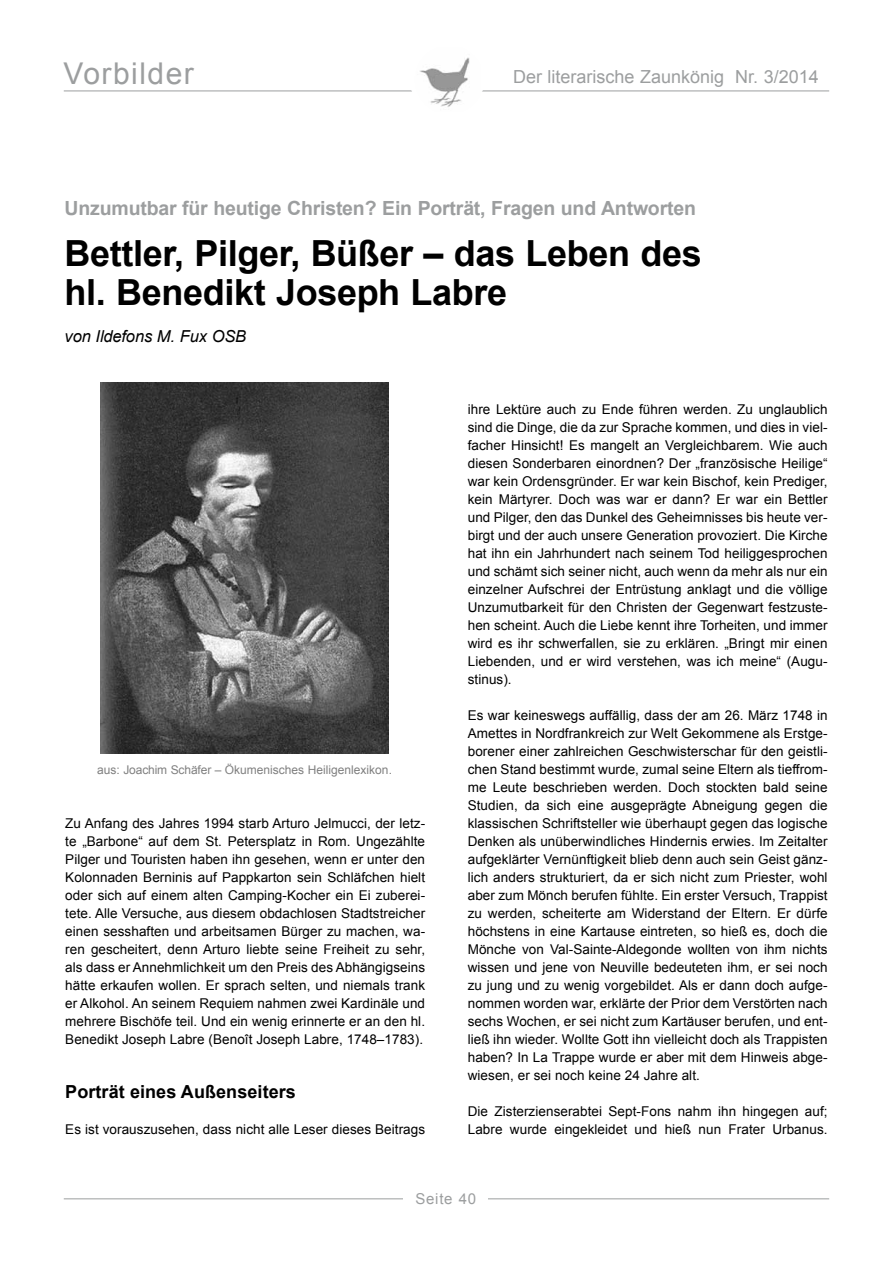
<style>
.page{position:relative;width:893px;height:1263px;background:#fff}
.page>*{position:absolute;margin:0;border:0;box-sizing:border-box;transform-origin:0 0}
.t1{font:700 36px/39px "Arial";letter-spacing:-.01em;color:#000}
.t2{font:30px "Arial";letter-spacing:.05em;color:#9c9e9f}
.t3{font:700 19.5px "Arial";letter-spacing:-.01em;color:#9c9e9f}
.t4{font:18px "Arial";color:#9c9e9f}
.t5{font:700 18px "Arial";letter-spacing:.005em;color:#000}
.t6{font:italic 16.5px "Arial";letter-spacing:-.01em;color:#000}
.t7{font:15px "Arial";letter-spacing:.05em;color:#9c9e9f}
.t8{font:13.5px/18px "Arial";letter-spacing:.005em;color:#000;text-align:justify}
.t9{font:12px "Arial";color:#808080}
</style>
<div class="page">
<img style="left:101px;top:383px;width:287px;height:370px">
<hr style="left:64px;top:91px;width:765px;height:1px;background:#9c9e9f">
<div style="left:410px;top:45px;width:69px;height:69px;background:#fff;border-radius:50%"></div>
<hr style="left:64px;top:1198px;width:765px;height:1px;background:#9c9e9f">
<div style="left:404px;top:1191px;width:84px;height:27px;background:#fff"></div>
<img style="left:420px;top:57px;width:60px;height:50px">
<div style="left:415px;top:45px;width:69px;height:69px;border:1px solid #fff;border-radius:50%"></div>
<h2 class="t2" style="left:64px;top:54px;width:132px">Vorbilder</h2>
<h3 class="t4" style="left:513px;top:65px;width:307px">Der literarische Zaunkönig Nr. 3/2014</h3>
<h3 class="t3" style="left:65px;top:195px;width:633px">Unzumutbar für heutige Christen? Ein Porträt, Fragen und Antworten</h3>
<h1 class="t1" style="left:65px;top:235px;width:638px">Bettler, Pilger, Büßer – das Leben des hl. Benedikt Joseph Labre</h1>
<p class="t6" style="left:65px;top:326px;width:183px">von Ildefons M. Fux OSB</p>
<p class="t9" style="left:97px;top:762px;width:296px">aus: Joachim Schäfer – Ökumenisches Heiligenlexikon.</p>
<p class="t8" style="left:65px;top:814px;width:361px">Zu Anfang des Jahres 1994 starb Arturo Jelmucci, der letz&shy;te „Barbone“ auf dem St. Petersplatz in Rom. Ungezählte Pilger und Touristen haben ihn gesehen, wenn er unter den Kolonnaden Berninis auf Pappkarton sein Schläfchen hielt oder sich auf einem alten Camping-Kocher ein Ei zuberei&shy;tete. Alle Versuche, aus diesem obdachlosen Stadtstreicher einen sesshaften und arbeitsamen Bürger zu machen, wa&shy;ren gescheitert, denn Arturo liebte seine Freiheit zu sehr, als dass er Annehmlichkeit um den Preis des Abhängigseins hätte erkaufen wollen. Er sprach selten, und niemals trank er Alkohol. An seinem Requiem nahmen zwei Kardinäle und mehrere Bischöfe teil. Und ein wenig erinnerte er an den hl.<br>Benedikt Joseph Labre (Benoît Joseph Labre, 1748–1783).</p>
<h3 class="t5" style="left:65px;top:1080px;width:232px">Porträt eines Außenseiters</h3>
<p class="t8" style="left:65px;top:1120px;width:361px">Es ist vorauszusehen, dass nicht alle Leser dieses Beitrags</p>
<p class="t8" style="left:468px;top:400px;width:361px">ihre Lektüre auch zu Ende führen werden. Zu unglaublich sind die Dinge, die da zur Sprache kommen, und dies in viel&shy;facher Hinsicht! Es mangelt an Vergleichbarem. Wie auch diesen Sonderbaren einordnen? Der „französische Heilige“ war kein Ordensgründer. Er war kein Bischof, kein Prediger, kein Märtyrer. Doch was war er dann? Er war ein Bettler und Pilger, den das Dunkel des Geheimnisses bis heute ver&shy;birgt und der auch unsere Generation provoziert. Die Kirche hat ihn ein Jahrhundert nach seinem Tod heiliggesprochen und schämt sich seiner nicht, auch wenn da mehr als nur ein einzelner Aufschrei der Entrüstung anklagt und die völlige Unzumutbarkeit für den Christen der Gegenwart festzuste&shy;hen scheint. Auch die Liebe kennt ihre Torheiten, und immer wird es ihr schwerfallen, sie zu erklären. „Bringt mir einen Liebenden, und er wird verstehen, was ich meine“ (Augu&shy;stinus).</p>
<p class="t8" style="left:468px;top:706px;width:361px">Es war keineswegs auffällig, dass der am 26. März 1748 in Amettes in Nordfrankreich zur Welt Gekommene als Erstge&shy;borener einer zahlreichen Geschwisterschar für den geistli&shy;chen Stand bestimmt wurde, zumal seine Eltern als tieffrom&shy;me Leute beschrieben werden. Doch stockten bald seine Studien, da sich eine ausgeprägte Abneigung gegen die klassischen Schriftsteller wie überhaupt gegen das logische Denken als unüberwindliches Hindernis erwies. Im Zeitalter aufgeklärter Vernünftigkeit blieb denn auch sein Geist gänz&shy;lich anders strukturiert, da er sich nicht zum Priester, wohl aber zum Mönch berufen fühlte. Ein erster Versuch, Trappist zu werden, scheiterte am Widerstand der Eltern. Er dürfe höchstens in eine Kartause eintreten, so hieß es, doch die Mönche von Val-Sainte-Aldegonde wollten von ihm nichts wissen und jene von Neuville bedeuteten ihm, er sei noch zu jung und zu wenig vorgebildet. Als er dann doch aufge&shy;nommen worden war, erklärte der Prior dem Verstörten nach sechs Wochen, er sei nicht zum Kartäuser berufen, und ent&shy;ließ ihn wieder. Wollte Gott ihn vielleicht doch als Trappisten haben? In La Trappe wurde er aber mit dem Hinweis abge&shy;wiesen, er sei noch keine 24 Jahre alt.</p>
<p class="t8" style="left:468px;top:1102px;width:361px">Die Zisterzienserabtei Sept-Fons nahm ihn hingegen auf;<br>Labre wurde eingekleidet und hieß nun Frater Urbanus.</p>
<p class="t7" style="left:415px;top:1188px;width:62px">Seite 40</p>
</div>
